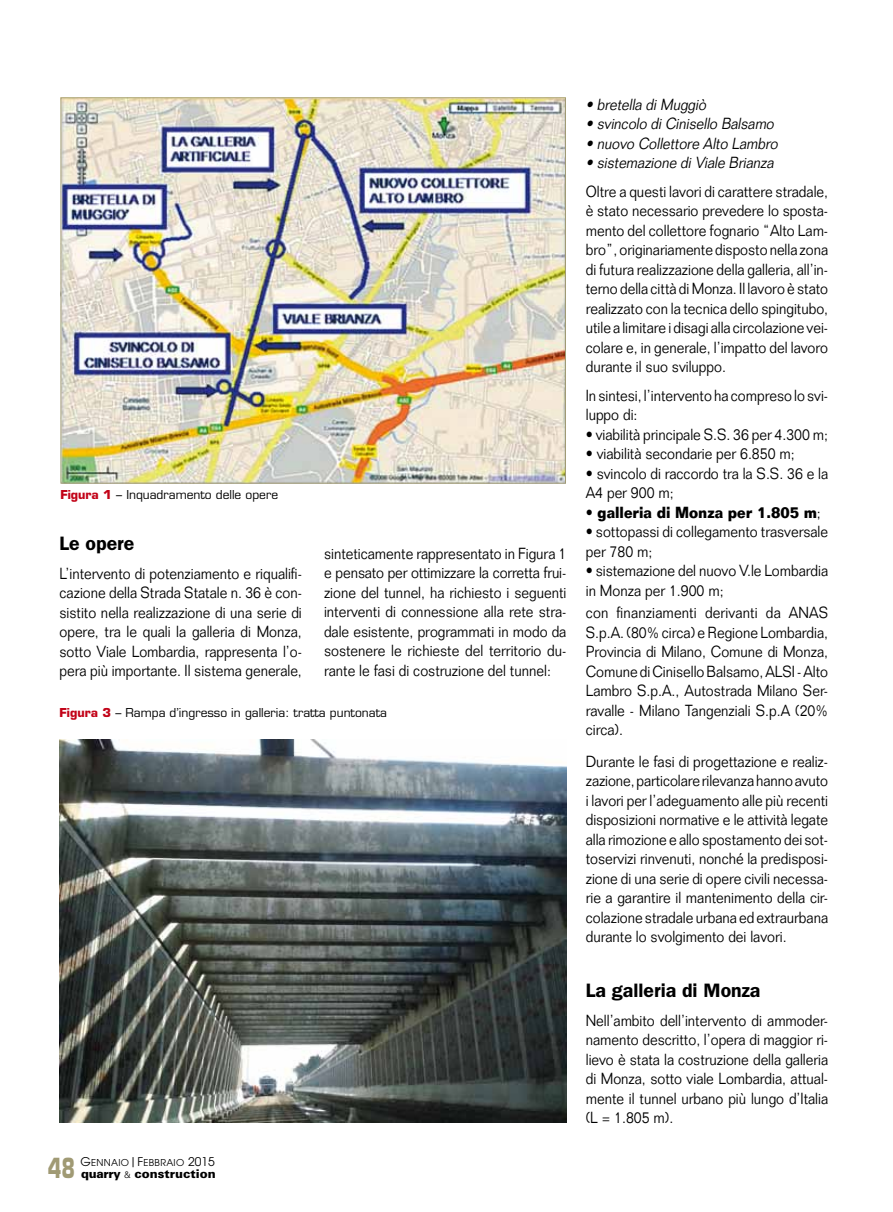
<style>
.page{position:relative;width:893px;height:1212px;background:#fff}
.page>*{position:absolute;margin:0;border:0;box-sizing:border-box;transform-origin:0 0}
.t1{font:700 27px "Eurostile";color:#a09a74;scale:.7 1}
.t2{font:600 19.5px "Franklin Gothic";color:#000}
.t3{font:300 15.75px/19.5px "Folio";color:#000;text-align:justify;scale:.9 1}
.t4{font:italic 300 15.75px "Folio";color:#000;scale:.9 1}
.t5{font:700 15.75px "Folio";color:#000;scale:.89 1}
.t6{font:12px "Eurostile";color:#000}
.t7{font:900 12px "Univers";color:#000}
.t8{font:9.45px "Avant Garde";letter-spacing:.03em;color:#000}
.s1{font-weight:700;color:#c20318}
.s2{font-size:12px}
.s3{font-weight:300;font-size:9px}
.s4{font-weight:300}
</style>
<div class="page">
<img style="left:63px;top:99px;width:501px;height:382px">
<img style="left:60px;top:740px;width:506px;height:382px">
<p class="t6" style="left:60px;top:488px;width:219px"><span class="s1">Figura 1</span> – Inquadramento delle opere</p>
<p class="t2" style="left:60px;top:532px;width:76px">Le opere</p>
<p class="t3" style="left:60px;top:564px;width:271px">L’intervento di potenziamento e riqualifi&shy;cazione della Strada Statale n. 36 è con&shy;sistito nella realizzazione di una serie di opere, tra le quali la galleria di Monza, sotto Viale Lombardia, rappresenta l’o&shy;pera più importante. Il sistema generale,</p>
<p class="t3" style="left:324px;top:543px;width:271px">sinteticamente rappresentato in Figura 1 e pensato per ottimizzare la corretta frui&shy;zione del tunnel, ha richiesto i seguenti interventi di connessione alla rete stra&shy;dale esistente, programmati in modo da sostenere le richieste del territorio du&shy;rante le fasi di costruzione del tunnel:</p>
<p class="t6" style="left:60px;top:705px;width:329px"><span class="s1">Figura 3</span> – Rampa d’ingresso in galleria: tratta puntonata</p>
<p class="t8" style="left:81px;top:1157px;width:136px"><span class="s2">G</span>ENNAIO<span class="s2">|F</span>EBBRAIO <span class="s2">2015</span></p>
<h1 class="t1" style="left:48px;top:1151px;width:40px">48</h1>
<p class="t7" style="left:81px;top:1166px;width:136px">quarry <span class="s3">&amp;</span> construction</p>
<p class="t4" style="left:586px;top:95px;width:139px">• bretella diMuggiò</p>
<p class="t4" style="left:586px;top:114px;width:214px">• svincolo diCinisello Balsamo</p>
<p class="t4" style="left:586px;top:134px;width:218px">• nuovo Collettore Alto Lambro</p>
<p class="t4" style="left:586px;top:153px;width:214px">• sistemazione diViale Brianza</p>
<p class="t3" style="left:586px;top:181px;width:271px">Oltre a questi lavori di carattere stradale, è stato necessario prevedere lo sposta&shy;mento del collettore fognario “Alto Lam&shy;bro”, originariamente disposto nella zona di futura realizzazione della galleria, all’in&shy;terno della città di Monza. Il lavoro è stato realizzato con la tecnica dello spingitubo, utile a limitare i disagi alla circolazione vei&shy;colare e, in generale, l’impatto del lavoro durante il suo sviluppo.</p>
<p class="t3" style="left:586px;top:385px;width:271px">In sintesi, l’intervento ha compreso lo svi&shy;luppo di:</p>
<p class="t3" style="left:586px;top:424px;width:271px">• viabilità principale S.S. 36 per 4.300 m;</p>
<p class="t3" style="left:586px;top:444px;width:234px">• viabilità secondarie per 6.850 m;</p>
<p class="t3" style="left:586px;top:463px;width:271px">• svincolo di raccordo tra la S.S. 36 e la<br>A4 per 900 m;</p>
<p class="t5" style="left:586px;top:502px;width:266px"><span class="s4">•</span> galleria di Monza per 1.805 m<span class="s4">;</span></p>
<p class="t3" style="left:586px;top:522px;width:271px">• sottopassi di collegamento trasversale per 780 m;</p>
<p class="t3" style="left:586px;top:561px;width:271px">• sistemazione del nuovo V.le Lombardia in Monza per 1.900 m;</p>
<p class="t3" style="left:586px;top:603px;width:271px">con finanziamenti derivanti da ANAS S.p.A. (80% circa) e Regione Lombardia, Provincia di Milano, Comune di Monza, Comune di Cinisello Balsamo, ALSI - Alto Lambro S.p.A., Autostrada Milano Ser&shy;ravalle - Milano Tangenziali S.p.A (20% circa).</p>
<p class="t3" style="left:586px;top:751px;width:271px">Durante le fasi di progettazione e realiz&shy;zazione, particolare rilevanza hanno avuto i lavori per l’adeguamento alle più recenti disposizioni normative e le attività legate alla rimozione e allo spostamento dei sot&shy;toservizi rinvenuti, nonché la predisposi&shy;zione di una serie di opere civili necessa&shy;rie a garantire il mantenimento della cir&shy;colazione stradale urbana ed extraurbana durante lo svolgimento dei lavori.</p>
<p class="t2" style="left:586px;top:979px;width:176px">La galleria di Monza</p>
<p class="t3" style="left:586px;top:1010px;width:271px">Nell’ambito dell’intervento di ammoder&shy;namento descritto, l’opera di maggior ri&shy;lievo è stata la costruzione della galleria di Monza, sotto viale Lombardia, attual&shy;mente il tunnel urbano più lungo d’Italia (L = 1.805 m).</p>
</div>
